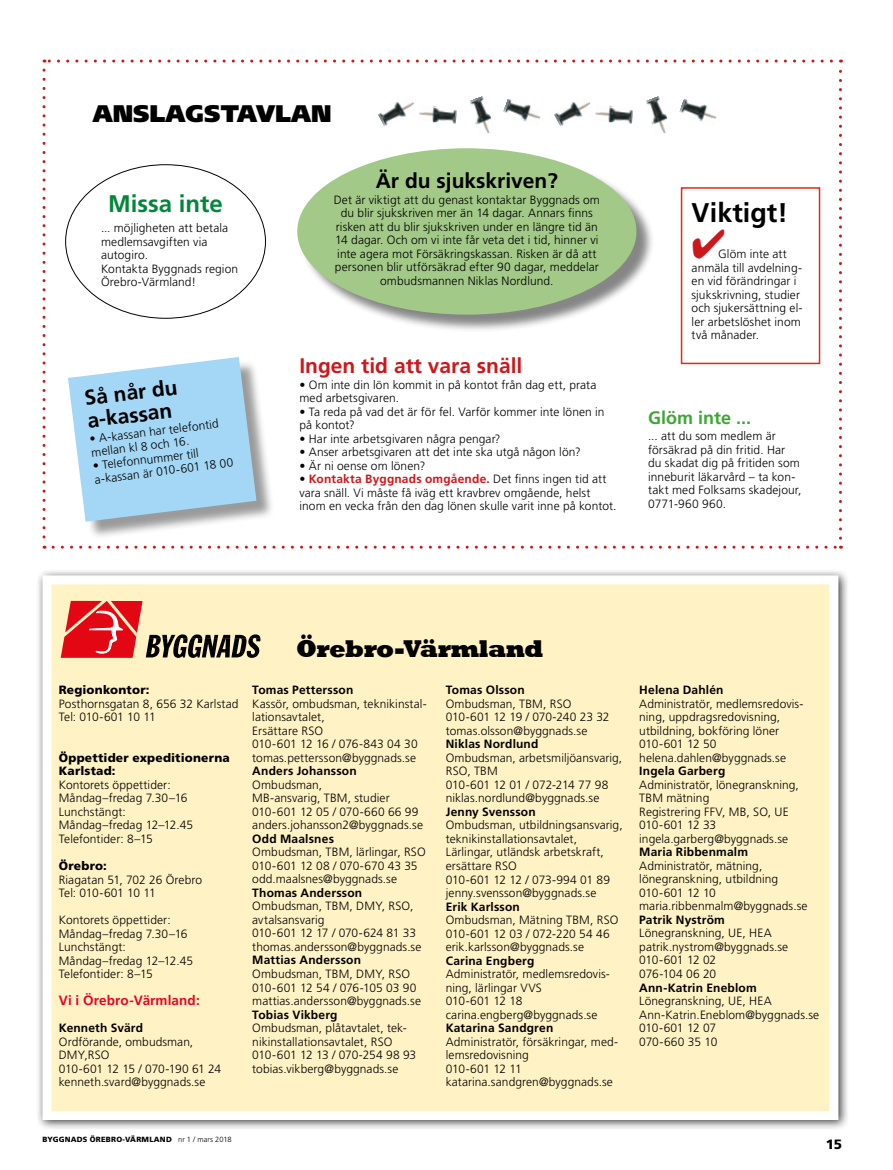
<style>
.page{position:relative;width:893px;height:1170px;background:#fff}
.page>*{position:absolute;margin:0;border:0;box-sizing:border-box;transform-origin:0 0}
.t1{font:700 27px "Frutiger";color:#000}
.t2{font:800 24.9px "Rockwell";letter-spacing:-.02em;color:#000}
.t3{font:900 24px "Frutiger";color:#000}
.t4{font:700 24px "Frutiger";color:#008739}
.t5{font:700 21px/22.5px "Frutiger";color:#000}
.t6{font:700 21px "Frutiger";color:#cd171a}
.t7{font:700 18px "Frutiger";color:#3fa535}
.t8{font:700 13.5px "Frutiger";letter-spacing:.01em;color:#e40428}
.t9{font:900 13.5px "Frutiger";color:#000}
.t10{font:300 12px/13.5px "Frutiger";letter-spacing:.005em;color:#000}
.t11{font:700 12px "Frutiger";letter-spacing:.015em;color:#000}
.t12{font:900 12px/13.5px "Frutiger";letter-spacing:.015em;color:#000}
.t13{font:900 7.5px "Frutiger";letter-spacing:.03em;color:#000}
.s1{font-weight:700;color:#cd171a}
.s2{color:#cd171a}
.s3{font-weight:300}
</style>
<div class="page">
<svg style="left:43px;top:70px;width:3px;height:478px"></svg>
<svg style="left:53px;top:545px;width:788px;height:3px"></svg>
<svg style="left:839px;top:60px;width:3px;height:478px"></svg>
<svg style="left:44px;top:60px;width:787px;height:3px"></svg>
<div style="left:36px;top:568px;width:813px;height:562px;background:#000;opacity:.75"></div>
<div style="left:43px;top:575px;width:795px;height:544px;background:#fff2c4;border:9px solid #fff"></div>
<svg style="left:61px;top:601px;width:199px;height:56px"></svg>
<div style="left:299px;top:150px;width:356px;height:183px;background:#000;opacity:.48"></div>
<div style="left:297px;top:148px;width:339px;height:166px;background:#a2c988;border-radius:50%"></div>
<img style="left:378px;top:102px;width:36px;height:25px">
<img style="left:419px;top:105px;width:38px;height:19px">
<img style="left:470px;top:96px;width:22px;height:38px">
<img style="left:503px;top:99px;width:38px;height:23px">
<img style="left:554px;top:102px;width:37px;height:25px">
<img style="left:595px;top:105px;width:38px;height:19px">
<img style="left:646px;top:96px;width:22px;height:38px">
<img style="left:679px;top:98px;width:38px;height:24px">
<div style="left:71px;top:360px;width:204px;height:179px;background:#000;opacity:.4"></div>
<svg style="left:68px;top:357px;width:188px;height:164px;background:#aed7ef"></svg>
<div style="left:681px;top:187px;width:139px;height:177px;border:2px solid #e52713"></div>
<h3 class="t3" style="left:93px;top:99px;width:240px">ANSLAGSTAVLAN</h3>
<h3 class="t4" style="left:108px;top:190px;width:116px">Missa inte</h3>
<p class="t10" style="left:101px;top:221px;width:139px">... möjligheten att betala medlemsavgiften via autogiro.<br>Kontakta Byggnads region<br>Örebro-Värmland!</p>
<h3 class="t5" style="left:83px;top:387px;width:95px;rotate:-7deg">Så når du a-kassan</h3>
<p class="t10" style="left:89px;top:432px;width:131px;rotate:-7deg">• A-kassan har telefontid mellan kl 8 och 16.</p>
<p class="t10" style="left:92px;top:459px;width:141px;rotate:-7deg">• Telefonnummer till a-kassan är 010-601 18 00</p>
<h3 class="t5" style="left:376px;top:169px;width:184px">Är du sjukskriven?</h3>
<p class="t10" style="left:334px;top:193px;width:268px;text-align:center">Det är viktigt att du genast kontaktar Byggnads om du blir sjukskriven mer än 14 dagar. Annars finns risken att du blir sjukskriven under en längre tid än 14 dagar. Och om vi inte får veta det i tid, hinner vi inte agera mot Försäkringskassan. Risken är då att personen blir utförsäkrad efter 90 dagar, meddelar ombudsmannen Niklas Nordlund.</p>
<h3 class="t6" style="left:299px;top:353px;width:224px">Ingen tid att vara snäll</h3>
<p class="t10" style="left:299px;top:377px;width:299px">• Om inte din lön kommit in på kontot från dag ett, prata med arbetsgivaren.</p>
<p class="t10" style="left:299px;top:404px;width:307px">• Ta reda på vad det är för fel. Varför kommer inte lönen in på kontot?</p>
<p class="t10" style="left:299px;top:431px;width:203px">• Har inte arbetsgivaren några pengar?</p>
<p class="t10" style="left:299px;top:445px;width:283px">• Anser arbetsgivaren att det inte ska utgå någon lön?</p>
<p class="t10" style="left:299px;top:458px;width:127px">• Är ni oense om lönen?</p>
<p class="t10" style="left:299px;top:472px;width:318px">• <span class="s1">Kontakta Byggnads omgående.</span> Det finns ingen tid att vara snäll. Vi måste få iväg ett kravbrev omgående, helst inom en vecka från den dag lönen skulle varit inne på kontot.</p>
<h1 class="t1" style="left:692px;top:197px;width:98px">Viktigt!</h1>
<p class="t10" style="left:692px;top:247px;width:112px"><span class="s2">✔</span>Glöm inte att anmäla till avdelning&shy;en vid förändringar i sjukskrivning, studier och sjukersättning el&shy;ler arbetslöshet inom två månader.</p>
<h3 class="t7" style="left:648px;top:407px;width:105px">Glöm inte ...</h3>
<p class="t10" style="left:648px;top:429px;width:155px">... att du som medlem är försäkrad på din fritid. Har du skadat dig på fritiden som inneburit läkarvård – ta kon&shy;takt med Folksams skadejour,<br>0771-960 960.</p>
<p class="t12" style="left:59px;top:683px;width:92px">Regionkontor:</p>
<p class="t10" style="left:59px;top:697px;width:181px">Posthornsgatan 8, 656 32 Karlstad<br>Tel: 010-601 10 11</p>
<p class="t12" style="left:59px;top:750px;width:172px">Öppettider expeditionerna<br>Karlstad:</p>
<p class="t10" style="left:59px;top:778px;width:136px">Kontorets öppettider:<br>Måndag–fredag 7.30–16<br>Lunchstängt:<br>Måndag–fredag 12–12.45<br>Telefontider: 8–15</p>
<p class="t12" style="left:59px;top:858px;width:50px">Örebro:</p>
<p class="t10" style="left:59px;top:872px;width:145px">Riagatan 51, 702 26 Örebro<br>Tel: 010-601 10 11</p>
<p class="t10" style="left:59px;top:913px;width:136px">Kontorets öppettider:<br>Måndag–fredag 7.30–16<br>Lunchstängt:<br>Måndag–fredag 12–12.45<br>Telefontider: 8–15</p>
<p class="t8" style="left:59px;top:992px;width:142px">Vi i Örebro-Värmland:</p>
<p class="t11" style="left:59px;top:1020px;width:86px">Kenneth Svärd</p>
<p class="t10" style="left:59px;top:1034px;width:164px">Ordförande, ombudsman,<br>DMY,RSO<br>010-601 12 15 / 070-190 61 24 kenneth.svard@byggnads.se</p>
<h2 class="t2" style="left:296px;top:634px;width:249px">Örebro-Värmland</h2>
<p class="t11" style="left:252px;top:683px;width:103px">Tomas Pettersson</p>
<p class="t10" style="left:252px;top:696px;width:176px">Kassör, ombudsman, teknikinstal&shy;lationsavtalet,<br>Ersättare RSO<br>010-601 12 16 / 076-843 04 30 tomas.pettersson@byggnads.se</p>
<p class="t11" style="left:252px;top:764px;width:106px">Anders Johansson</p>
<p class="t10" style="left:252px;top:777px;width:172px">Ombudsman,<br>MB-ansvarig, TBM, studier<br>010-601 12 05 / 070-660 66 99 anders.johansson2@byggnads.se</p>
<p class="t11" style="left:252px;top:831px;width:83px">Odd Maalsnes</p>
<p class="t10" style="left:252px;top:845px;width:175px">Ombudsman, TBM, lärlingar, RSO<br>010-601 12 08 / 070-670 43 35 odd.maalsnes@byggnads.se</p>
<p class="t11" style="left:252px;top:885px;width:111px">Thomas Andersson</p>
<p class="t10" style="left:252px;top:899px;width:171px">Ombudsman, TBM, DMY, RSO, avtalsansvarig<br>010-601 12 17 / 070-624 81 33 thomas.andersson@byggnads.se</p>
<p class="t11" style="left:252px;top:953px;width:110px">Mattias Andersson</p>
<p class="t10" style="left:252px;top:966px;width:170px">Ombudsman, TBM, DMY, RSO<br>010-601 12 54 / 076-105 03 90 mattias.andersson@byggnads.se</p>
<p class="t11" style="left:252px;top:1007px;width:87px">Tobias Vikberg</p>
<p class="t10" style="left:252px;top:1020px;width:165px">Ombudsman, plåtavtalet, tek&shy;nikinstallationsavtalet, RSO<br>010-601 12 13 / 070-254 98 93 tobias.vikberg@byggnads.se</p>
<p class="t11" style="left:446px;top:683px;width:80px">Tomas Olsson</p>
<p class="t10" style="left:446px;top:697px;width:165px">Ombudsman, TBM, RSO<br>010-601 12 19 / 070-240 23 32 tomas.olsson@byggnads.se</p>
<p class="t11" style="left:446px;top:737px;width:94px">Niklas Nordlund</p>
<p class="t10" style="left:446px;top:751px;width:178px">Ombudsman, arbetsmiljöansvarig,<br>RSO, TBM<br>010-601 12 01 / 072-214 77 98 niklas.nordlund@byggnads.se</p>
<p class="t11" style="left:446px;top:804px;width:91px">Jenny Svensson</p>
<p class="t10" style="left:446px;top:818px;width:178px">Ombudsman, utbildningsansvarig, teknikinstallationsavtalet,<br>Lärlingar, utländsk arbetskraft, ersättare RSO<br>010-601 12 12 / 073-994 01 89 jenny.svensson@byggnads.se</p>
<p class="t11" style="left:446px;top:899px;width:76px">Erik Karlsson</p>
<p class="t10" style="left:446px;top:913px;width:174px">Ombudsman, Mätning TBM, RSO<br>010-601 12 03 / 072-220 54 46 erik.karlsson@byggnads.se</p>
<p class="t11" style="left:446px;top:953px;width:90px">Carina Engberg</p>
<p class="t10" style="left:446px;top:967px;width:166px">Administratör, medlemsredovis&shy;ning, lärlingar VVS<br>010-601 12 18 carina.engberg@byggnads.se</p>
<p class="t11" style="left:446px;top:1020px;width:109px">Katarina Sandgren</p>
<p class="t10" style="left:446px;top:1034px;width:174px">Administratör, försäkringar, med&shy;lemsredovisning<br>010-601 12 11 katarina.sandgren@byggnads.se</p>
<p class="t11" style="left:639px;top:683px;width:86px">Helena Dahlén</p>
<p class="t10" style="left:639px;top:696px;width:166px">Administratör, medlemsredovis&shy;ning, uppdragsredovisning, utbildning, bokföring löner<br>010-601 12 50 helena.dahlen@byggnads.se</p>
<p class="t11" style="left:639px;top:764px;width:88px">Ingela Garberg</p>
<p class="t10" style="left:639px;top:777px;width:161px">Administratör, lönegranskning,<br>TBM mätning<br>Registrering FFV, MB, SO, UE<br>010-601 12 33 ingela.garberg@byggnads.se</p>
<p class="t11" style="left:639px;top:845px;width:110px">Maria Ribbenmalm</p>
<p class="t10" style="left:639px;top:858px;width:170px">Administratör, mätning, lönegranskning, utbildning<br>010-601 12 10 maria.ribbenmalm@byggnads.se</p>
<p class="t11" style="left:639px;top:912px;width:87px">Patrik Nyström</p>
<p class="t10" style="left:639px;top:926px;width:151px">Lönegranskning, UE, HEA patrik.nystrom@byggnads.se<br>010-601 12 02<br>076-104 06 20</p>
<p class="t11" style="left:639px;top:980px;width:119px">Ann-Katrin Eneblom</p>
<p class="t10" style="left:639px;top:993px;width:182px">Lönegranskning, UE, HEA<br>Ann-Katrin.Eneblom@byggnads.se<br>010-601 12 07<br>070-660 35 10</p>
<p class="t13" style="left:43px;top:1134px;width:191px">BYGGNADS ÖREBRO-VÄRMLAND <span class="s3">nr 1 / mars 2018</span></p>
<p class="t9" style="left:826px;top:1135px;width:18px">15</p>
</div>
